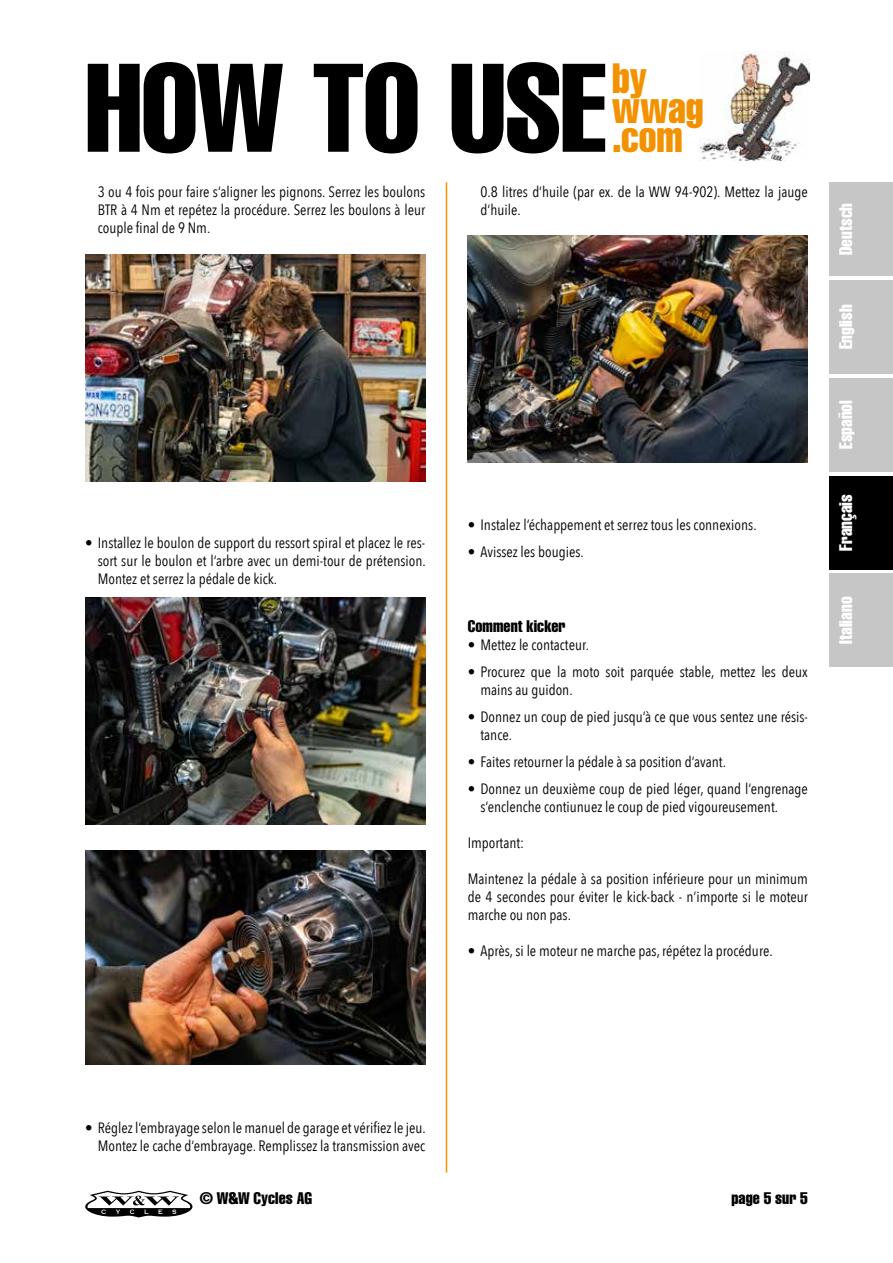
<style>
.page{position:relative;width:893px;height:1263px;background:#fff}
.page>*{position:absolute;margin:0;border:0;box-sizing:border-box;transform-origin:0 0}
.t1{font:extra-condensed 123.6px "Helvetica LTCE";letter-spacing:-.015em;color:#000}
.t2{font:extra-condensed 41.7px "Helvetica LTCE";letter-spacing:-.005em;color:#f39200}
.t3{font:extra-condensed 18px "Helvetica LTCE";color:#fff}
.t4{font:extra-condensed 16.5px "Helvetica LTCE";letter-spacing:.005em;color:#000}
.t5{font:15px/18px "Avenir Next Condensed";color:#000}
</style>
<div class="page">
<img style="left:699px;top:52px;width:110px;height:108px">
<svg style="left:85px;top:1191px;width:108px;height:26px"></svg>
<hr style="left:446px;top:182px;width:1px;height:990px;background:#f39200">
<img style="left:85px;top:254px;width:340px;height:227px">
<img style="left:85px;top:598px;width:340px;height:227px">
<img style="left:85px;top:850px;width:340px;height:214px">
<img style="left:468px;top:236px;width:340px;height:226px">
<div style="left:829px;top:182px;width:64px;height:94px;background:#c6c6c6"></div>
<div style="left:829px;top:280px;width:64px;height:94px;background:#c6c6c6"></div>
<div style="left:829px;top:378px;width:64px;height:93px;background:#c6c6c6"></div>
<div style="left:829px;top:476px;width:64px;height:93px;background:#000"></div>
<div style="left:829px;top:573px;width:64px;height:94px;background:#c6c6c6"></div>
<h1 class="t1" style="left:85px;top:29px;width:522px">HOW TO USE</h1>
<h2 class="t2" style="left:612px;top:52px;width:37px">by</h2>
<h2 class="t2" style="left:612px;top:81px;width:93px">wwag</h2>
<h2 class="t2" style="left:612px;top:110px;width:72px">.com</h2>
<p class="t5" style="left:98px;top:182px;width:329px;text-align:justify">3 ou 4 fois pour faire s‘aligner les pignons. Serrez les boulons BTR à 4 Nm et repétez la procédure. Serrez les boulons à leur couple final de 9 Nm.</p>
<p class="t5" style="left:480px;top:182px;width:329px">0.8 litres d‘huile (par ex. de la WW 94-902). Mettez la jauge d‘huile.</p>
<p class="t5" style="left:98px;top:533px;width:329px;text-align:justify;text-indent:-13px">• Installez le boulon de support du ressort spiral et placez le res&shy;sort sur le boulon et l‘arbre avec un demi-tour de prétension.<br>Montez et serrez la pédale de kick.</p>
<p class="t5" style="left:468px;top:515px;width:290px">• Instalez l‘échappement et serrez tous les connexions.</p>
<p class="t5" style="left:468px;top:542px;width:118px">• Avissez les bougies.</p>
<p class="t4" style="left:468px;top:616px;width:99px">Comment kicker</p>
<p class="t5" style="left:468px;top:635px;width:123px">• Mettez le contacteur.</p>
<p class="t5" style="left:480px;top:662px;width:329px;text-indent:-13px">• Procurez que la moto soit parquée stable, mettez les deux mains au guidon.</p>
<p class="t5" style="left:480px;top:707px;width:329px;text-indent:-13px">• Donnez un coup de pied jusqu‘à ce que vous sentez une résis&shy;tance.</p>
<p class="t5" style="left:468px;top:752px;width:260px">• Faites retourner la pédale à sa position d‘avant.</p>
<p class="t5" style="left:480px;top:779px;width:329px;text-indent:-13px">• Donnez un deuxième coup de pied léger, quand l‘engrenage s‘enclenche contiunuez le coup de pied vigoureusement.</p>
<p class="t5" style="left:468px;top:833px;width:58px">Important:</p>
<p class="t5" style="left:468px;top:869px;width:342px;text-align:justify">Maintenez la pédale à sa position inférieure pour un minimum de 4 secondes pour éviter le kick-back - n‘importe si le moteur marche ou non pas.</p>
<p class="t5" style="left:468px;top:941px;width:306px">• Après, si le moteur ne marche pas, répétez la procédure.</p>
<p class="t3" style="left:834px;top:255px;width:54px;rotate:-90deg">Deutsch</p>
<p class="t3" style="left:834px;top:349px;width:46px;rotate:-90deg">English</p>
<p class="t3" style="left:834px;top:449px;width:50px;rotate:-90deg">Español</p>
<p class="t3" style="left:834px;top:551px;width:58px;rotate:-90deg">Français</p>
<p class="t3" style="left:834px;top:644px;width:49px;rotate:-90deg">Italiano</p>
<p class="t5" style="left:85px;top:1118px;width:342px;text-align:right">• Réglez l‘embrayage selon le manuel de garage et vérifiez le jeu.<br>Montez le cache d‘embrayage. Remplissez la transmission avec</p>
<p class="t4" style="left:200px;top:1187px;width:114px">© W&amp;W Cycles AG</p>
<p class="t4" style="left:731px;top:1188px;width:78px">page 5 sur 5</p>
</div>
